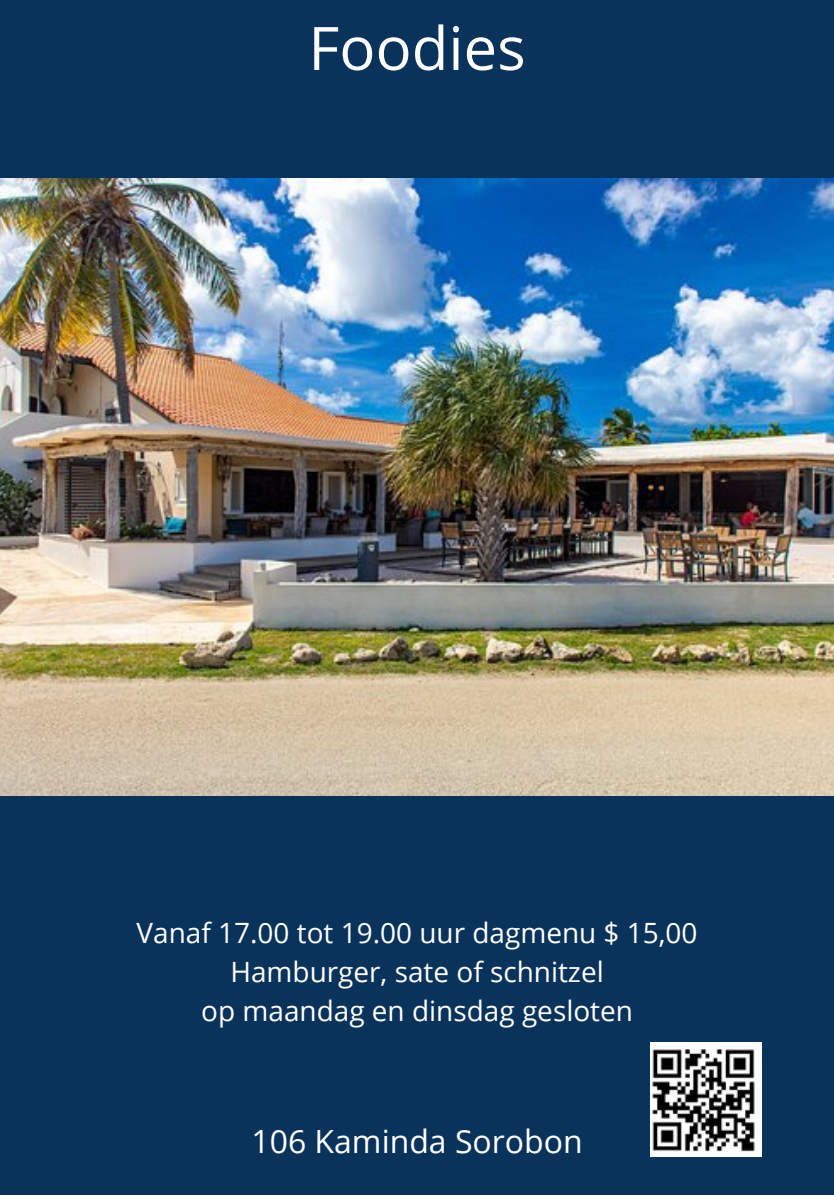
<style>
.page{position:relative;width:834px;height:1196px;background:#fff}
.page>*{position:absolute;margin:0;border:0;box-sizing:border-box;transform-origin:0 0}
.t1{font:60px "Open Sans";color:#fff}
.t2{font:32px "Open Sans";color:#fff}
.t3{font:28px "Open Sans";color:#fff}
</style>
<div class="page">
<div style="left:0;top:0;width:834px;height:1194px;background:#0a335c"></div>
<img style="left:0;top:178px;width:834px;height:618px">
<img style="left:650px;top:1042px;width:111px;height:114px">
<h1 class="t1" style="left:308px;top:6px;width:219px">Foodies</h1>
<p class="t3" style="left:137px;top:912px;width:562px">Vanaf 17.00 tot 19.00 uur dagmenu $ 15,00</p>
<p class="t3" style="left:230px;top:951px;width:375px">Hamburger, sate of schnitzel</p>
<p class="t3" style="left:201px;top:990px;width:433px">op maandag en dinsdag gesloten</p>
<p class="t2" style="left:251px;top:1118px;width:333px">106 Kaminda Sorobon</p>
</div>
